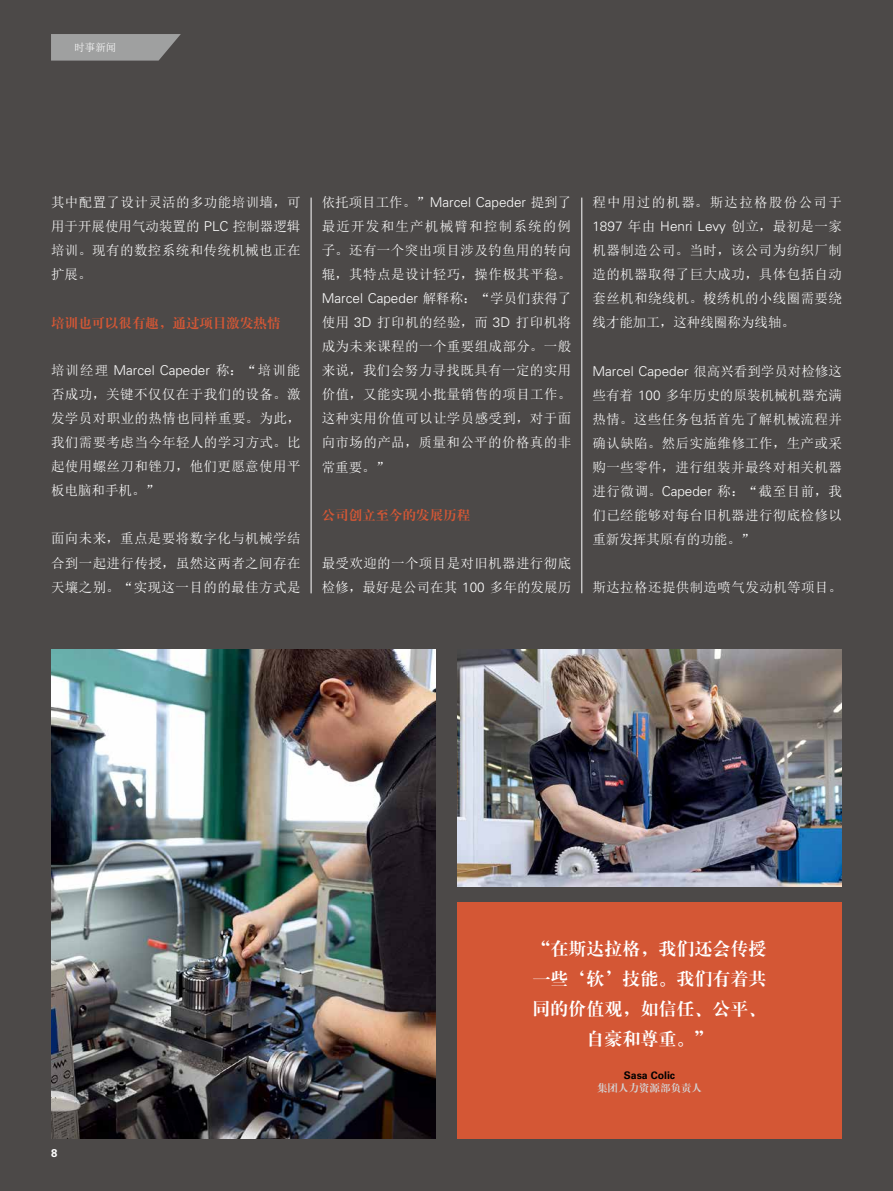
<style>
.page{position:relative;width:893px;height:1191px;background:#4c4948}
.page>*{position:absolute;margin:0;border:0;box-sizing:border-box;transform-origin:0 0}
.t1{font:18px/30px "H Ya 4 gj";color:#fff;text-align:center}
.t2{font:13.5px/24px "Sim Sun";letter-spacing:.03em;color:#fff;text-align:justify}
.t3{font:300 13.5px "Univers LT Std";color:#fff}
.t4{font:13.5px "H Ya 4 gj";color:#d45735}
.t5{font:13.5px "Sim Sun";letter-spacing:.1em;color:#fff}
.t6{font:700 11.25px "Univers LT Std";color:#fff}
.t7{font:10.5px "H Ya 4 gj";color:#d3d3d4}
.t8{font:700 10.5px "Univers LT Std";color:#000}
.t9{font:10.5px "Sim Sun";color:#fff}
.s1{font-family:"Univers LT Std";font-weight:300}
.s2{font-family:"Sim Sun";font-weight:400}
</style>
<div class="page">
<svg style="left:51px;top:34px;width:130px;height:27px;background:#969797"></svg>
<hr style="left:581px;top:198px;width:1px;height:395px;background:#fff">
<hr style="left:311px;top:198px;width:1px;height:395px;background:#fff">
<img style="left:457px;top:650px;width:385px;height:236px">
<img style="left:51px;top:650px;width:385px;height:489px">
<div style="left:457px;top:902px;width:385px;height:237px;background:#d45735"></div>
<p class="t9" style="left:74px;top:42px;width:43px">时事新闻</p>
<p class="t2" style="left:51px;top:190px;width:251px">其中配置了设计灵活的多功能培训墙，可用于开展使用气动装置的 <span class="s1">PLC</span> 控制器逻辑培训。现有的数控系统和传统机械也正在扩展。</p>
<p class="t4" style="left:51px;top:316px;width:231px">培训也可以很有趣，通过项目激发热情</p>
<p class="t3" style="left:51px;top:362px;width:251px"><span class="s2">培训经理</span> Marcel Capeder <span class="s2">称：“培训能</span></p>
<p class="t2" style="left:51px;top:382px;width:251px">否成功，关键不仅仅在于我们的设备。激发学员对职业的热情也同样重要。为此，我们需要考虑当今年轻人的学习方式。比起使用螺丝刀和锉刀，他们更愿意使用平板电脑和手机。”</p>
<p class="t2" style="left:51px;top:526px;width:251px">面向未来，重点是要将数字化与机械学结合到一起进行传授，虽然这两者之间存在天壤之别。“实现这一目的的最佳方式是</p>
<p class="t3" style="left:322px;top:194px;width:251px"><span class="s2">依托项目工作。”</span>Marcel Capeder <span class="s2">提到了</span></p>
<p class="t2" style="left:322px;top:214px;width:251px">最近开发和生产机械臂和控制系统的例子。还有一个突出项目涉及钓鱼用的转向辊，其特点是设计轻巧，操作极其平稳。</p>
<p class="t3" style="left:322px;top:290px;width:251px">Marcel Capeder <span class="s2">解释称：“学员们获得了</span></p>
<p class="t2" style="left:322px;top:310px;width:251px">使用 <span class="s1">3D</span> 打印机的经验，而 <span class="s1">3D</span> 打印机将成为未来课程的一个重要组成部分。一般来说，我们会努力寻找既具有一定的实用价值，又能实现小批量销售的项目工作。这种实用价值可以让学员感受到，对于面向市场的产品，质量和公平的价格真的非常重要。”</p>
<p class="t4" style="left:322px;top:508px;width:150px">公司创立至今的发展历程</p>
<p class="t2" style="left:322px;top:550px;width:251px">最受欢迎的一个项目是对旧机器进行彻底检修，最好是公司在其 <span class="s1">100</span> 多年的发展历</p>
<p class="t5" style="left:592px;top:196px;width:251px">程中用过的机器。斯达拉格股份公司于</p>
<p class="t3" style="left:592px;top:218px;width:251px">1897 <span class="s2">年由</span> Henri Levy <span class="s2">创立，最初是一家</span></p>
<p class="t2" style="left:592px;top:239px;width:251px">机器制造公司。当时，该公司为纺织厂制造的机器取得了巨大成功，具体包括自动套丝机和绕线机。梭绣机的小线圈需要绕线才能加工，这种线圈称为线轴。</p>
<p class="t3" style="left:592px;top:362px;width:251px">Marcel Capeder <span class="s2">很高兴看到学员对检修这</span></p>
<p class="t2" style="left:592px;top:383px;width:251px">些有着 <span class="s1">100</span> 多年历史的原装机械机器充满热情。这些任务包括首先了解机械流程并确认缺陷。然后实施维修工作，生产或采购一些零件，进行组装并最终对相关机器进行微调。<span class="s1">Capeder</span> 称：“截至目前，我们已经能够对每台旧机器进行彻底检修以重新发挥其原有的功能。”</p>
<p class="t2" style="left:592px;top:575px;width:251px">斯达拉格还提供制造喷气发动机等项目。</p>
<p class="t6" style="left:51px;top:1146px;width:8px">8</p>
<h1 class="t1" style="left:532px;top:934px;width:235px">“在斯达拉格，我们还会传授一些‘软’技能。我们有着共同的价值观，如信任、公平、自豪和尊重。”</h1>
<p class="t8" style="left:624px;top:1069px;width:53px">Sasa Colic</p>
<p class="t7" style="left:597px;top:1082px;width:106px">集团人力资源部负责人</p>
</div>
